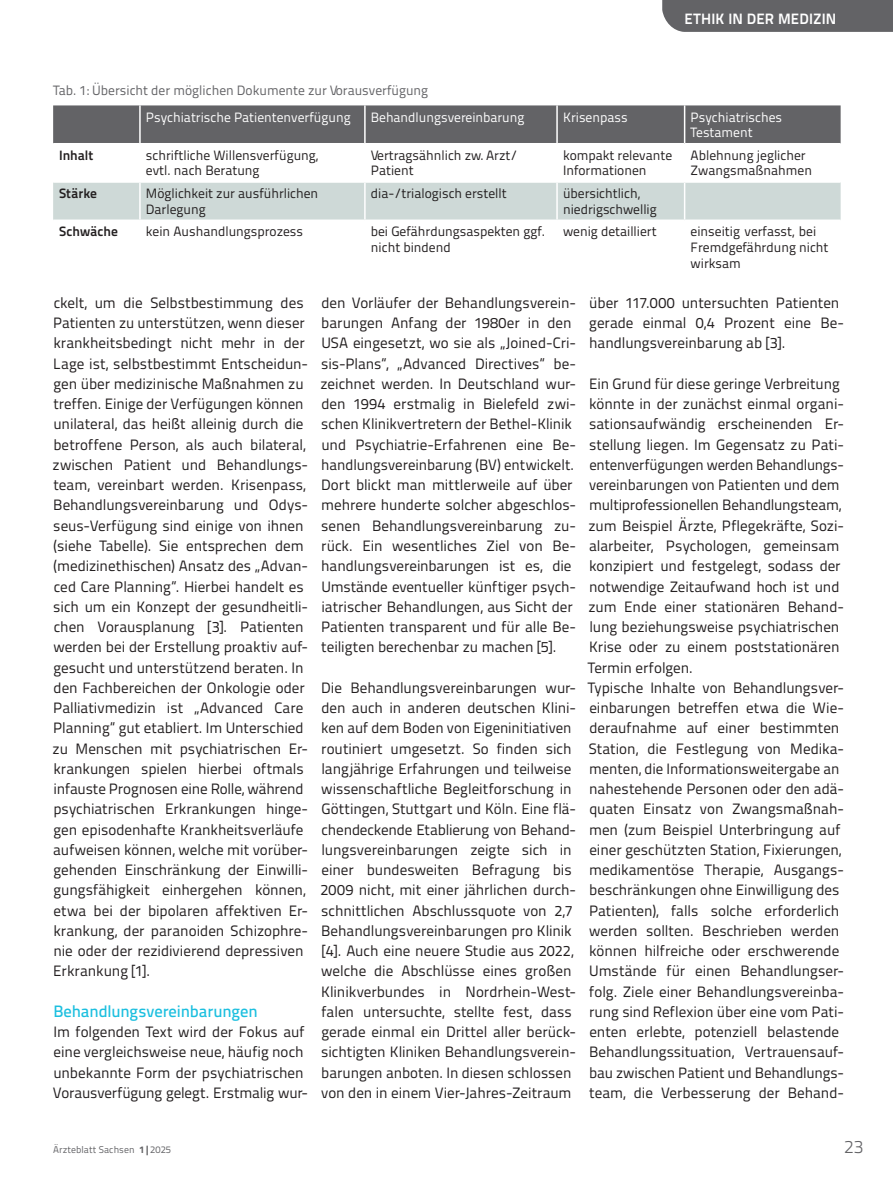
<style>
.page{position:relative;width:893px;height:1191px;background:#fff}
.page>*{position:absolute;margin:0;border:0;box-sizing:border-box;transform-origin:0 0}
.t1{font:300 18px "Titillium Text";color:#636366}
.t2{font:500 16.5px "Titillium Text";letter-spacing:-.005em;color:#1cbfdf}
.t3{font:15px/20.2px "Titillium Text";color:#231f20}
.t4{font:700 15px "Titillium Text";letter-spacing:.01em;color:#fff}
.t5{font:13.5px/15.6px "Titillium Text";color:#231f20}
.t6{font:13.5px/15.5px "Titillium Text";color:#fff}
.t7{font:13.5px "Titillium Text";color:#636366}
.t8{font:700 13.5px "Titillium Text";color:#231f20}
.t9{font:9.75px "Titillium Text";letter-spacing:.01em;color:#636366}
.s1{font-weight:800}
</style>
<div class="page">
<div style="left:662px;top:0;width:231px;height:32px;background:#636366"></div>
<div style="left:53px;top:105px;width:788px;height:38px;background:#636366"></div>
<div style="left:53px;top:183px;width:788px;height:36px;background:#ced9d7"></div>
<hr style="left:139px;top:105px;width:2px;height:38px;background:#fff">
<hr style="left:364px;top:105px;width:2px;height:38px;background:#fff">
<hr style="left:556px;top:105px;width:2px;height:38px;background:#fff">
<hr style="left:684px;top:105px;width:1px;height:38px;background:#fff">
<hr style="left:139px;top:183px;width:2px;height:36px;background:#fff">
<hr style="left:364px;top:183px;width:2px;height:36px;background:#fff">
<hr style="left:556px;top:183px;width:2px;height:36px;background:#fff">
<hr style="left:684px;top:183px;width:1px;height:36px;background:#fff">
<p class="t4" style="left:685px;top:7px;width:153px">ETHIK IN DER MEDIZIN</p>
<p class="t7" style="left:53px;top:80px;width:377px">Tab. 1: Übersicht der möglichen Dokumente zur Vorausverfügung</p>
<p class="t6" style="left:146px;top:108px;width:206px">Psychiatrische Patientenverfügung</p>
<p class="t6" style="left:371px;top:108px;width:155px">Behandlungsvereinbarung</p>
<p class="t6" style="left:563px;top:108px;width:66px">Krisenpass</p>
<p class="t6" style="left:691px;top:108px;width:93px">Psychiatrisches<br>Testament</p>
<p class="t8" style="left:59px;top:145px;width:36px">Inhalt</p>
<p class="t5" style="left:146px;top:147px;width:174px">schriftliche Willensverfügung, evtl. nach Beratung</p>
<p class="t5" style="left:371px;top:147px;width:148px">Vertragsähnlich zw. Arzt/<br>Patient</p>
<p class="t5" style="left:563px;top:147px;width:111px">kompakt relevante<br>Informationen</p>
<p class="t5" style="left:691px;top:147px;width:123px">Ablehnung jeglicher<br>Zwangsmaßnahmen</p>
<p class="t8" style="left:59px;top:183px;width:39px">Stärke</p>
<p class="t5" style="left:146px;top:185px;width:174px">Möglichkeit zur ausführlichen<br>Darlegung</p>
<p class="t5" style="left:371px;top:185px;width:137px">dia-/trialogisch erstellt</p>
<p class="t5" style="left:563px;top:185px;width:95px">übersichtlich, niedrigschwellig</p>
<p class="t8" style="left:59px;top:221px;width:60px">Schwäche</p>
<p class="t5" style="left:146px;top:223px;width:159px">kein Aushandlungsprozess</p>
<p class="t5" style="left:371px;top:223px;width:174px">bei Gefährdungsaspekten ggf. nicht bindend</p>
<p class="t5" style="left:563px;top:223px;width:95px">wenig detailliert</p>
<p class="t5" style="left:691px;top:223px;width:139px">einseitig verfasst, bei<br>Fremdgefährdung nicht wirksam</p>
<p class="t3" style="left:53px;top:292px;width:257px">ckelt, um die Selbstbestimmung des Patienten zu unterstützen, wenn dieser krankheitsbedingt nicht mehr in der Lage ist, selbstbestimmt Entscheidun&shy;gen über medizinische Maßnahmen zu treffen. Einige der Verfügungen können unilateral, das heißt alleinig durch die betroffene Person, als auch bilateral, zwischen Patient und Behandlungs&shy;team, vereinbart werden. Krisenpass, Behandlungsvereinbarung und Odys&shy;seus-Verfügung sind einige von ihnen (siehe Tabelle). Sie entsprechen dem (medizinethischen) Ansatz des „Advan&shy;ced Care Planning“. Hierbei handelt es sich um ein Konzept der gesundheitli&shy;chen Vorausplanung [3]. Patienten werden bei der Erstellung proaktiv auf&shy;gesucht und unterstützend beraten. In den Fachbereichen der Onkologie oder Palliativmedizin ist „Advanced Care Planning“ gut etabliert. Im Unterschied zu Menschen mit psychiatrischen Er-- krankungen spielen hierbei oftmals infauste Prognosen eine Rolle, während psychiatrischen Erkrankungen hinge&shy;gen episodenhafte Krankheitsverläufe aufweisen können, welche mit vorüber&shy;gehenden Einschränkung der Einwilli&shy;gungsfähigkeit einhergehen können, etwa bei der bipolaren affektiven Er-- krankung, der paranoiden Schizophre&shy;nie oder der rezidivierend depressiven Erkrankung [1].</p>
<p class="t2" style="left:53px;top:998px;width:206px">Behandlungsvereinbarungen</p>
<p class="t3" style="left:53px;top:1021px;width:255px">Im folgenden Text wird der Fokus auf eine vergleichsweise neue, häufig noch unbekannte Form der psychiatrischen Vorausverfügung gelegt. Erstmalig wur-</p>
<p class="t3" style="left:320px;top:292px;width:257px">den Vorläufer der Behandlungsverein&shy;barungen Anfang der 1980er in den USA eingesetzt, wo sie als „Joined-Cri&shy;sis-Plans“, „Advanced Directives“ be-- zeichnet werden. In Deutschland wur&shy;den 1994 erstmalig in Bielefeld zwi&shy;schen Klinikvertretern der Bethel-Klinik und Psychiatrie-Erfahrenen eine Be-- handlungsvereinbarung (BV) entwickelt.<br>Dort blickt man mittlerweile auf über mehrere hunderte solcher abgeschlos&shy;senen Behandlungsvereinbarung zu-- rück. Ein wesentliches Ziel von Be-- handlungsvereinbarungen ist es, die Umstände eventueller künftiger psych&shy;iatrischer Behandlungen, aus Sicht der Patienten transparent und für alle Be-- teiligten berechenbar zu machen [5].</p>
<p class="t3" style="left:320px;top:676px;width:257px">Die Behandlungsvereinbarungen wur&shy;den auch in anderen deutschen Klini&shy;ken auf dem Boden von Eigeninitiativen routiniert umgesetzt. So finden sich langjährige Erfahrungen und teilweise wissenschaftliche Begleitforschung in Göttingen, Stuttgart und Köln. Eine flä&shy;chendeckende Etablierung von Behand&shy;lungsvereinbarungen zeigte sich in einer bundesweiten Befragung bis 2009 nicht, mit einer jährlichen durch&shy;schnittlichen Abschlussquote von 2,7<br>Behandlungsvereinbarungen pro Klinik [4]. Auch eine neuere Studie aus 2022, welche die Abschlüsse eines großen Klinikverbundes in Nordrhein-West&shy;falen untersuchte, stellte fest, dass gerade einmal ein Drittel aller berück&shy;sichtigten Kliniken Behandlungsverein&shy;barungen anboten. In diesen schlossen von den in einem Vier-Jahres-Zeitraum</p>
<p class="t3" style="left:589px;top:292px;width:253px;text-align:justify">über 117.000 untersuchten Patienten gerade einmal 0,4 Prozent eine Be-- handlungsvereinbarung ab [3].</p>
<p class="t3" style="left:588px;top:373px;width:258px">Ein Grund für diese geringe Verbreitung könnte in der zunächst einmal organi&shy;sationsaufwändig erscheinenden Er-- stellung liegen. Im Gegensatz zu Pati&shy;entenverfügungen werden Behandlungs&shy;vereinbarungen von Patienten und dem multiprofessionellen Behandlungsteam, zum Beispiel Ärzte, Pflegekräfte, Sozi&shy;alarbeiter, Psychologen, gemeinsam konzipiert und festgelegt, sodass der notwendige Zeitaufwand hoch ist und zum Ende einer stationären Behand&shy;lung beziehungsweise psychiatrischen Krise oder zu einem poststationären Termin erfolgen.<br>Typische Inhalte von Behandlungsver&shy;einbarungen betreffen etwa die Wie&shy;deraufnahme auf einer bestimmten Station, die Festlegung von Medika&shy;menten, die Informationsweitergabe an nahestehende Personen oder den adä&shy;quaten Einsatz von Zwangsmaßnah&shy;men (zum Beispiel Unterbringung auf einer geschützten Station, Fixierungen, medikamentöse Therapie, Ausgangs&shy;beschränkungen ohne Einwilligung des Patienten), falls solche erforderlich werden sollten. Beschrieben werden können hilfreiche oder erschwerende Umstände für einen Behandlungser&shy;folg. Ziele einer Behandlungsvereinba&shy;rung sind Reflexion über eine vom Pati&shy;enten erlebte, potenziell belastende Behandlungssituation, Vertrauensauf&shy;bau zwischen Patient und Behandlungs&shy;team, die Verbesserung der Behand-</p>
<p class="t9" style="left:53px;top:1142px;width:119px">Ärzteblatt Sachsen <span class="s1">1|</span>2025</p>
<p class="t1" style="left:844px;top:1133px;width:21px">23</p>
</div>
